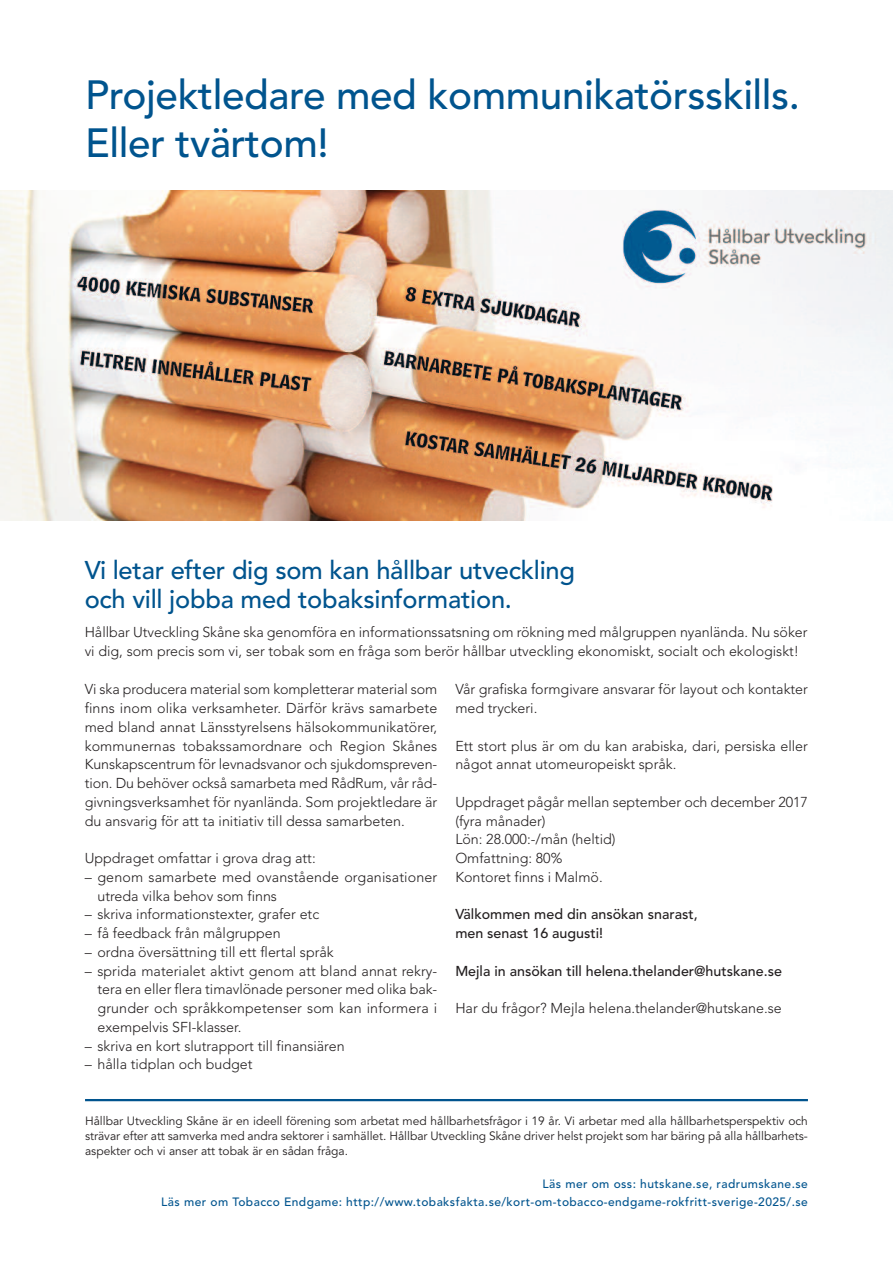
<style>
.page{position:relative;width:893px;height:1263px;background:#fff}
.page>*{position:absolute;margin:0;border:0;box-sizing:border-box;transform-origin:0 0}
.t1{font:500 40.5px/48px "Avenir";letter-spacing:-.01em;color:#00548e}
.t2{font:500 25.5px/28.5px "Avenir";letter-spacing:-.01em;color:#00548e}
.t3{font:300 14.25px/18.8px "Avenir";color:#231f20}
.t4{font:500 14.25px/18.8px "Avenir";color:#231f20}
.t5{font:12px/15px "Avenir";color:#231f20;text-align:justify}
.t6{font:500 12px/18px "Avenir";letter-spacing:.035em;color:#00548e;text-align:right}
</style>
<div class="page">
<hr style="left:85px;top:1099px;width:723px;height:2px;background:#00548e">
<img style="left:0;top:191px;width:893px;height:329px">
<h1 class="t1" style="left:85px;top:69px;width:717px">Projektledare med kommunikatörsskills.<br>Eller tvärtom!</h1>
<h2 class="t2" style="left:85px;top:555px;width:492px">Vi letar efter dig som kan hållbar utveckling och vill jobba med tobaksinformation.</h2>
<p class="t3" style="left:85px;top:623px;width:724px">Hållbar Utveckling Skåne ska genomföra en informationssatsning om rökning med målgruppen nyanlända. Nu söker vi dig, som precis som vi, ser tobak som en fråga som berör hållbar utveckling ekonomiskt, socialt och ekologiskt!</p>
<p class="t3" style="left:85px;top:680px;width:354px;text-align:justify">Vi ska producera material som kompletterar material som finns inom olika verksamheter. Därför krävs samarbete med bland annat Länsstyrelsens hälsokommunikatörer, kommunernas tobakssamordnare och Region Skånes Kunskapscentrum för levnadsvanor och sjukdomspreven&shy;tion. Du behöver också samarbeta med RådRum, vår råd&shy;givningsverksamhet för nyanlända. Som projektledare är du ansvarig för att ta initiativ till dessa samarbeten.</p>
<p class="t3" style="left:85px;top:849px;width:233px">Uppdraget omfattar i grova drag att:</p>
<p class="t3" style="left:97px;top:867px;width:341px;text-indent:-13px">– genom samarbete med ovanstående organisationer utreda vilka behov som finns</p>
<p class="t3" style="left:85px;top:905px;width:236px">– skriva informationstexter, grafer etc</p>
<p class="t3" style="left:85px;top:924px;width:197px">– få feedback från målgruppen</p>
<p class="t3" style="left:85px;top:942px;width:251px">– ordna översättning till ett flertal språk</p>
<p class="t3" style="left:97px;top:961px;width:341px;text-align:justify;text-indent:-13px">– sprida materialet aktivt genom att bland annat rekry&shy;tera en eller flera timavlönade personer med olika bak&shy;grunder och språkkompetenser som kan informera i exempelvis SFI-klasser.</p>
<p class="t3" style="left:85px;top:1036px;width:261px">– skriva en kort slutrapport till finansiären</p>
<p class="t3" style="left:85px;top:1055px;width:169px">– hålla tidplan och budget</p>
<p class="t3" style="left:455px;top:680px;width:354px">Vår grafiska formgivare ansvarar för layout och kontakter med tryckeri.</p>
<p class="t3" style="left:455px;top:736px;width:354px">Ett stort plus är om du kan arabiska, dari, persiska eller något annat utomeuropeiskt språk.</p>
<p class="t3" style="left:455px;top:792px;width:354px">Uppdraget pågår mellan september och december 2017 (fyra månader)<br>Lön: 28.000:-/mån (heltid)<br>Omfattning: 80%<br>Kontoret finns i Malmö.</p>
<p class="t4" style="left:455px;top:904px;width:244px">Välkommen med din ansökan snarast, men senast 16 augusti!</p>
<p class="t4" style="left:455px;top:960px;width:328px">Mejla in ansökan till helena.thelander@hutskane.se</p>
<p class="t3" style="left:455px;top:999px;width:328px">Har du frågor? Mejla helena.thelander@hutskane.se</p>
<p class="t5" style="left:85px;top:1114px;width:724px">Hållbar Utveckling Skåne är en ideell förening som arbetat med hållbarhetsfrågor i 19 år. Vi arbetar med alla hållbarhetsperspektiv och strävar efter att samverka med andra sektorer i samhället. Hållbar Utveckling Skåne driver helst projekt som har bäring på alla hållbarhets&shy;aspekter och vi anser att tobak är en sådan fråga.</p>
<p class="t6" style="left:161px;top:1174px;width:648px">Läs mer om oss: hutskane.se, radrumskane.se<br>Läs mer om Tobacco Endgame: http://www.tobaksfakta.se/kort-om-tobacco-endgame-rokfritt-sverige-2025/.se</p>
</div>
